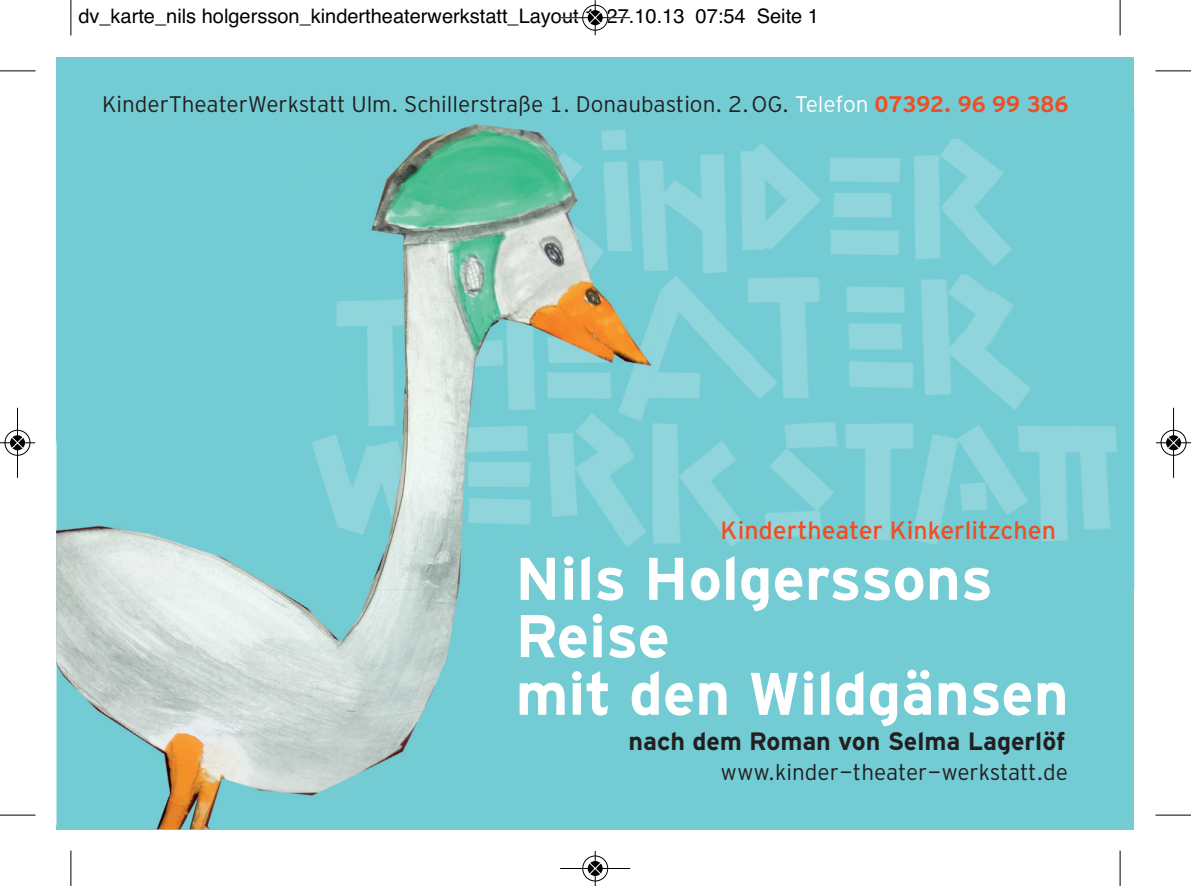
<style>
.page{position:relative;width:1191px;height:886px;background:#fff}
.page>*{position:absolute;margin:0;border:0;box-sizing:border-box;transform-origin:0 0}
.t1{font:700 60px/57.5px "Interstate Mono";color:#fff}
.t2{font:700 25px "Interstate Mono";color:#231f20}
.t3{font:25px "Interstate Mono";color:#f04d22}
.t4{font:22.5px "Interstate Mono Lgt";color:#231f20}
.t5{font:20px "Helvetica";color:#000}
.s1{color:#fff}
.s2{font-family:"Interstate Mono";font-weight:700;color:#f04d22}
</style>
<div class="page">
<div style="left:57px;top:57px;width:1077px;height:772px;background:#73ccd3"></div>
<img style="left:687px;top:108px;width:448px;height:482px">
<img style="left:57px;top:525px;width:402px;height:304px">
<img style="left:301px;top:124px;width:386px;height:466px">
<hr style="left:70px;top:0;width:1px;height:35px;background:#000">
<hr style="left:0;top:70px;width:35px;height:1px;background:#000">
<hr style="left:1119px;top:0;width:1px;height:35px;background:#000">
<hr style="left:1155px;top:70px;width:36px;height:1px;background:#000">
<hr style="left:70px;top:850px;width:1px;height:36px;background:#000">
<hr style="left:0;top:815px;width:35px;height:1px;background:#000">
<hr style="left:1119px;top:850px;width:1px;height:36px;background:#000">
<hr style="left:1155px;top:815px;width:36px;height:1px;background:#000">
<div style="left:582px;top:4px;width:26px;height:27px;border:2px solid #fff;border-radius:50%"></div>
<svg style="left:587px;top:10px;width:16px;height:16px"></svg>
<hr style="left:560px;top:17px;width:70px;height:1px;background:#000">
<hr style="left:595px;top:0;width:1px;height:35px;background:#000">
<div style="left:582px;top:5px;width:26px;height:26px;border:1px solid #000;border-radius:50%"></div>
<svg style="left:588px;top:10px;width:14px;height:15px"></svg>
<svg style="left:589px;top:11px;width:12px;height:13px"></svg>
<div style="left:582px;top:855px;width:26px;height:27px;border:2px solid #fff;border-radius:50%"></div>
<svg style="left:587px;top:860px;width:16px;height:16px"></svg>
<hr style="left:560px;top:868px;width:70px;height:1px;background:#000">
<hr style="left:595px;top:851px;width:1px;height:35px;background:#000">
<div style="left:582px;top:856px;width:26px;height:25px;border:1px solid #000;border-radius:50%"></div>
<svg style="left:588px;top:861px;width:14px;height:15px"></svg>
<svg style="left:589px;top:862px;width:12px;height:13px"></svg>
<div style="left:4px;top:429px;width:27px;height:27px;border:2px solid #fff;border-radius:50%"></div>
<svg style="left:9px;top:435px;width:16px;height:16px"></svg>
<hr style="left:17px;top:408px;width:1px;height:70px;background:#000">
<hr style="left:0;top:442px;width:35px;height:1px;background:#000">
<div style="left:5px;top:430px;width:25px;height:26px;border:1px solid #000;border-radius:50%"></div>
<svg style="left:10px;top:435px;width:15px;height:15px"></svg>
<svg style="left:11px;top:436px;width:13px;height:13px"></svg>
<div style="left:1160px;top:429px;width:26px;height:27px;border:2px solid #fff;border-radius:50%"></div>
<svg style="left:1165px;top:435px;width:16px;height:16px"></svg>
<hr style="left:1173px;top:408px;width:1px;height:70px;background:#000">
<hr style="left:1156px;top:442px;width:35px;height:1px;background:#000">
<div style="left:1160px;top:430px;width:26px;height:26px;border:1px solid #000;border-radius:50%"></div>
<div style="left:1166px;top:435px;width:15px;height:15px;background:#000;border-radius:50%"></div>
<svg style="left:1167px;top:436px;width:12px;height:13px"></svg>
<p class="t5" style="left:78px;top:4px;width:742px">dv_karte_nils holgersson_kindertheaterwerkstatt_Layout 1 27.10.13 07:54 Seite 1</p>
<p class="t4" style="left:102px;top:96px;width:968px">KinderTheaterWerkstatt Ulm. Schillerstraße 1. Donaubastion. 2.OG. <span class="s1">Telefon</span> <span class="s2">07392. 96 99 386</span></p>
<p class="t3" style="left:720px;top:521px;width:337px">Kindertheater Kinkerlitzchen</p>
<h1 class="t1" style="left:515px;top:555px;width:555px">Nils Holgerssons<br>Reise<br>mit den Wildgänsen</h1>
<p class="t2" style="left:628px;top:732px;width:438px">nach dem Roman von Selma Lagerlöf</p>
<p class="t4" style="left:720px;top:763px;width:349px">www.kinder-theater-werkstatt.de</p>
</div>
